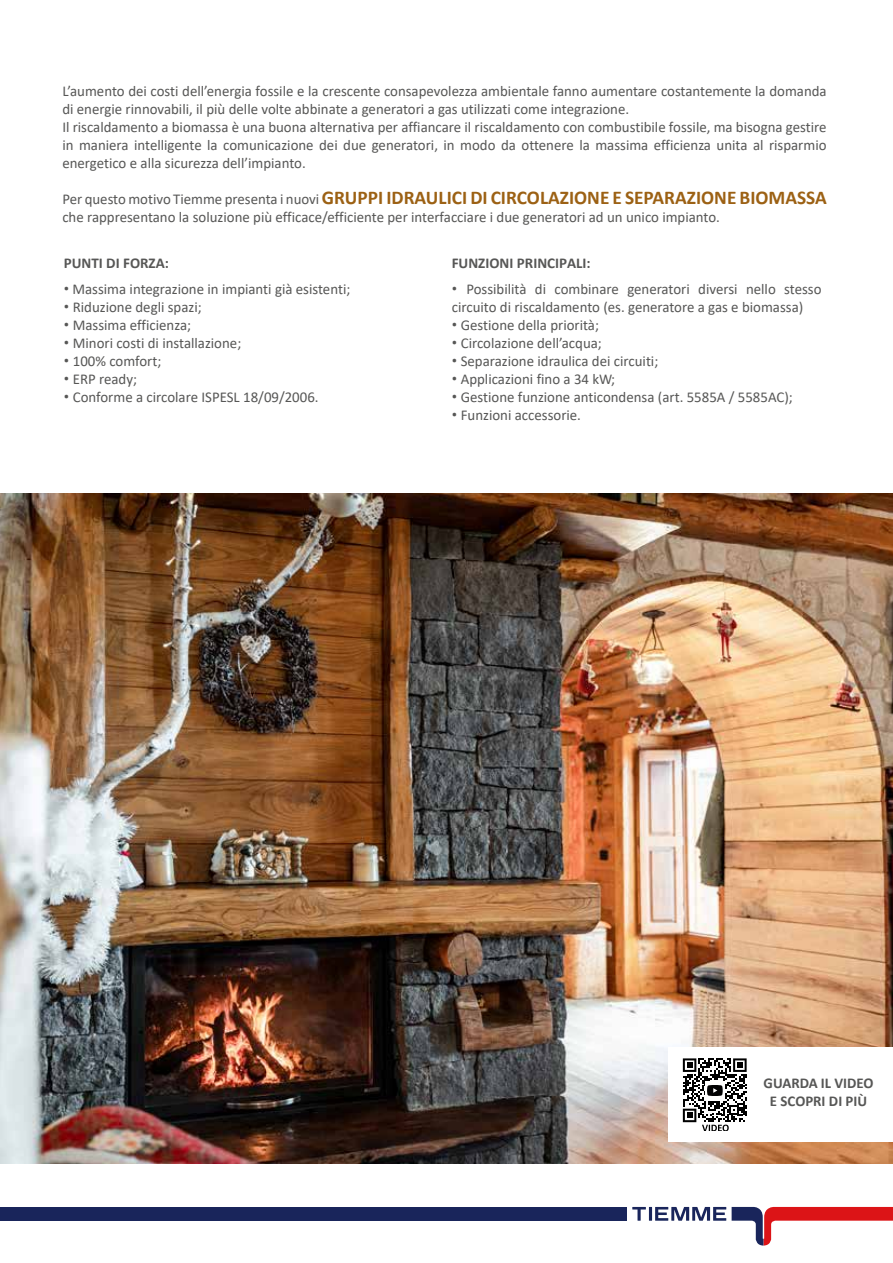
<style>
.page{position:relative;width:893px;height:1263px;background:#fff}
.page>*{position:absolute;margin:0;border:0;box-sizing:border-box;transform-origin:0 0}
.t1{font:700 19.5px "Calibri";color:#9c6114}
.t2{font:15px/18px "Calibri";color:#575756}
.t3{font:700 15px/18px "Calibri";color:#575756;text-align:center}
.s1{font-weight:400;font-size:15px;color:#575756}
.s2{font-family:"Roboto";font-weight:700}
</style>
<div class="page">
<img style="left:0;top:493px;width:893px;height:670px">
<svg style="left:632px;top:1207px;width:14px;height:14px"></svg>
<hr style="left:649px;top:1207px;width:3px;height:14px;background:#19255b">
<svg style="left:655px;top:1207px;width:71px;height:14px"></svg>
<div style="left:0;top:1207px;width:627px;height:14px;background:#19255b"></div>
<svg style="left:732px;top:1207px;width:161px;height:38px"></svg>
<svg style="left:892px;top:493px;width:1px;height:346px"></svg>
<div style="left:669px;top:1047px;width:224px;height:95px;background:#fff"></div>
<svg style="left:683px;top:1058px;width:64px;height:73px"></svg>
<p class="t2" style="left:62px;top:82px;width:766px">L’aumento dei costi dell’energia fossile e la crescente consapevolezza ambientale fanno aumentare costantemente la domanda di energie rinnovabili, il più delle volte abbinate a generatori a gas utilizzati come integrazione.<br>Il riscaldamento a biomassa è una buona alternativa per affiancare il riscaldamento con combustibile fossile, ma bisogna gestire in maniera intelligente la comunicazione dei due generatori, in modo da ottenere la massima efficienza unita al risparmio energetico e alla sicurezza dell’impianto.</p>
<h1 class="t1" style="left:62px;top:184px;width:766px"><span class="s1">Per questo motivo Tiemme presenta i nuovi</span> GRUPPI IDRAULICI DI CIRCOLAZIONE E SEPARAZIONE BIOMASSA</h1>
<p class="t2" style="left:62px;top:208px;width:659px">che rappresentano la soluzione più efficace/efficiente per interfacciare i due generatori ad un unico impianto.</p>
<p class="t3" style="left:64px;top:254px;width:107px">PUNTI DI FORZA:</p>
<p class="t3" style="left:452px;top:254px;width:140px">FUNZIONI PRINCIPALI:</p>
<p class="t2" style="left:64px;top:279px;width:288px"><span class="s2">•</span> Massima integrazione in impianti già esistenti;</p>
<p class="t2" style="left:64px;top:297px;width:140px"><span class="s2">•</span> Riduzione degli spazi;</p>
<p class="t2" style="left:64px;top:315px;width:129px"><span class="s2">•</span> Massima efficienza;</p>
<p class="t2" style="left:64px;top:333px;width:179px"><span class="s2">•</span> Minori costi di installazione;</p>
<p class="t2" style="left:64px;top:351px;width:99px"><span class="s2">•</span> 100% comfort;</p>
<p class="t2" style="left:64px;top:369px;width:75px"><span class="s2">•</span> ERP ready;</p>
<p class="t2" style="left:64px;top:387px;width:256px"><span class="s2">•</span> Conforme a circolare ISPESL 18/09/2006.</p>
<p class="t2" style="left:452px;top:279px;width:371px"><span class="s2">•</span> Possibilità di combinare generatori diversi nello stesso circuito di riscaldamento (es. generatore a gas e biomassa)</p>
<p class="t2" style="left:452px;top:315px;width:149px"><span class="s2">•</span> Gestione della priorità;</p>
<p class="t2" style="left:452px;top:333px;width:152px"><span class="s2">•</span> Circolazione dell’acqua;</p>
<p class="t2" style="left:452px;top:351px;width:208px"><span class="s2">•</span> Separazione idraulica dei circuiti;</p>
<p class="t2" style="left:452px;top:369px;width:165px"><span class="s2">•</span> Applicazioni fino a 34 kW;</p>
<p class="t2" style="left:452px;top:387px;width:343px"><span class="s2">•</span> Gestione funzione anticondensa (art. 5585A / 5585AC);</p>
<p class="t2" style="left:452px;top:405px;width:131px"><span class="s2">•</span> Funzioni accessorie.</p>
<p class="t3" style="left:764px;top:1074px;width:111px">GUARDA IL VIDEO<br>E SCOPRI DI PIÙ</p>
</div>
